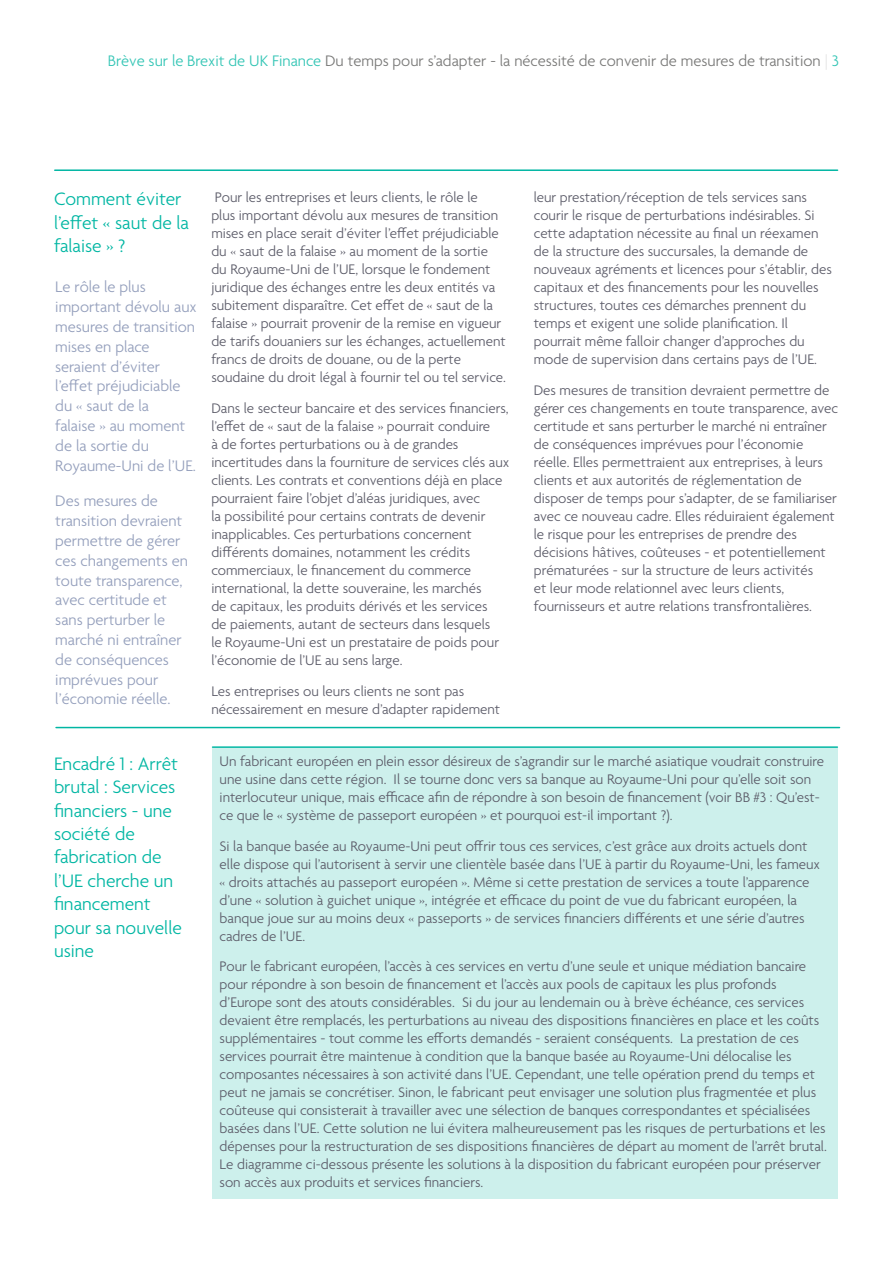
<style>
.page{position:relative;width:893px;height:1263px;background:#fff}
.page>*{position:absolute;margin:0;border:0;box-sizing:border-box;transform-origin:0 0}
.Sub_heading{font:300 19.5px/23.4px "Agenda";color:#00b6a3}
.Pullout_Quote{font:300 16.5px/19.8px "Agenda";color:#949fbc}
.t1{font:300 16.5px "Agenda";color:#797978}
.Body_text{font:300 15px/18px "Agenda";color:#5c5c69}
.s1{color:#33c5b5}
.s2{color:#e4e4e4}
</style>
<div class="page">
<hr style="left:55px;top:169px;width:783px;height:2px;background:#00b6a3">
<div style="left:213px;top:748px;width:625px;height:451px;background:#cdf0ec"></div>
<hr style="left:56px;top:727px;width:783px;height:1px;background:#00b6a3">
<hr style="left:213px;top:746px;width:624px;height:2px;background:#00b6a3">
<p class="t1" style="left:108px;top:52px;width:733px"><span class="s1">Brève sur le Brexit de UK Finance</span> Du temps pour s’adapter - la nécessité de convenir de mesures de transition <span class="s2">|</span> <span class="s1">3</span></p>
<p class="Sub_heading" style="left:54px;top:189px;width:136px">Comment éviter l’effet « saut de la falaise » ?</p>
<p class="Pullout_Quote" style="left:55px;top:278px;width:143px">Le rôle le plus important dévolu aux mesures de transition mises en place seraient d’éviter l’effet préjudiciable du « saut de la<br>falaise » au moment de la sortie du<br>Royaume-Uni de l’UE.</p>
<p class="Pullout_Quote" style="left:55px;top:492px;width:134px">Des mesures de transition devraient permettre de gérer ces changements en toute transparence, avec certitude et sans perturber le marché ni entraîner de conséquences imprévues pour l’économie réelle.</p>
<p class="Body_text" style="left:211px;top:189px;width:296px">Pour les entreprises et leurs clients, le rôle le<br>plus important dévolu aux mesures de transition mises en place serait d’éviter l’effet préjudiciable du « saut de la falaise » au moment de la sortie du Royaume-Uni de l’UE, lorsque le fondement juridique des échanges entre les deux entités va subitement disparaître. Cet effet de « saut de la falaise » pourrait provenir de la remise en vigueur de tarifs douaniers sur les échanges, actuellement francs de droits de douane, ou de la perte soudaine du droit légal à fournir tel ou tel service.</p>
<p class="Body_text" style="left:211px;top:400px;width:300px">Dans le secteur bancaire et des services financiers, l’effet de « saut de la falaise » pourrait conduire<br>à de fortes perturbations ou à de grandes incertitudes dans la fourniture de services clés aux clients. Les contrats et conventions déjà en place pourraient faire l’objet d’aléas juridiques, avec<br>la possibilité pour certains contrats de devenir inapplicables. Ces perturbations concernent différents domaines, notamment les crédits commerciaux, le financement du commerce international, la dette souveraine, les marchés<br>de capitaux, les produits dérivés et les services<br>de paiements, autant de secteurs dans lesquels<br>le Royaume-Uni est un prestataire de poids pour l’économie de l’UE au sens large.</p>
<p class="Body_text" style="left:211px;top:683px;width:290px">Les entreprises ou leurs clients ne sont pas nécessairement en mesure d’adapter rapidement</p>
<p class="Body_text" style="left:534px;top:189px;width:300px">leur prestation/réception de tels services sans courir le risque de perturbations indésirables. Si cette adaptation nécessite au final un réexamen de la structure des succursales, la demande de nouveaux agréments et licences pour s’établir, des capitaux et des financements pour les nouvelles structures, toutes ces démarches prennent du temps et exigent une solide planification. Il pourrait même falloir changer d’approches du mode de supervision dans certains pays de l’UE.</p>
<p class="Body_text" style="left:534px;top:382px;width:306px">Des mesures de transition devraient permettre de gérer ces changements en toute transparence, avec certitude et sans perturber le marché ni entraîner de conséquences imprévues pour l’économie réelle. Elles permettraient aux entreprises, à leurs clients et aux autorités de réglementation de disposer de temps pour s’adapter, de se familiariser avec ce nouveau cadre. Elles réduiraient également le risque pour les entreprises de prendre des décisions hâtives, coûteuses - et potentiellement prématurées - sur la structure de leurs activités<br>et leur mode relationnel avec leurs clients, fournisseurs et autre relations transfrontalières.</p>
<p class="Sub_heading" style="left:54px;top:753px;width:129px">Encadré 1 : Arrêt brutal : Services financiers - une société de fabrication de l’UE cherche un financement pour sa nouvelle usine</p>
<p class="Body_text" style="left:220px;top:753px;width:606px">Un fabricant européen en plein essor désireux de s’agrandir sur le marché asiatique voudrait construire une usine dans cette région. Il se tourne donc vers sa banque au Royaume-Uni pour qu’elle soit son interlocuteur unique, mais efficace afin de répondre à son besoin de financement (voir BB #3 : Qu’est&shy;ce que le « système de passeport européen » et pourquoi est-il important ?).</p>
<p class="Body_text" style="left:220px;top:838px;width:602px">Si la banque basée au Royaume-Uni peut offrir tous ces services, c’est grâce aux droits actuels dont elle dispose qui l’autorisent à servir une clientèle basée dans l’UE à partir du Royaume-Uni, les fameux « droits attachés au passeport européen ». Même si cette prestation de services a toute l’apparence d’une « solution à guichet unique », intégrée et efficace du point de vue du fabricant européen, la banque joue sur au moins deux « passeports » de services financiers différents et une série d’autres cadres de l’UE.</p>
<p class="Body_text" style="left:220px;top:958px;width:609px">Pour le fabricant européen, l’accès à ces services en vertu d’une seule et unique médiation bancaire pour répondre à son besoin de financement et l’accès aux pools de capitaux les plus profonds d’Europe sont des atouts considérables. Si du jour au lendemain ou à brève échéance, ces services devaient être remplacés, les perturbations au niveau des dispositions financières en place et les coûts supplémentaires - tout comme les efforts demandés - seraient conséquents. La prestation de ces services pourrait être maintenue à condition que la banque basée au Royaume-Uni délocalise les composantes nécessaires à son activité dans l’UE. Cependant, une telle opération prend du temps et peut ne jamais se concrétiser. Sinon, le fabricant peut envisager une solution plus fragmentée et plus coûteuse qui consisterait à travailler avec une sélection de banques correspondantes et spécialisées basées dans l’UE. Cette solution ne lui évitera malheureusement pas les risques de perturbations et les dépenses pour la restructuration de ses dispositions financières de départ au moment de l’arrêt brutal.<br>Le diagramme ci-dessous présente les solutions à la disposition du fabricant européen pour préserver son accès aux produits et services financiers.</p>
</div>
